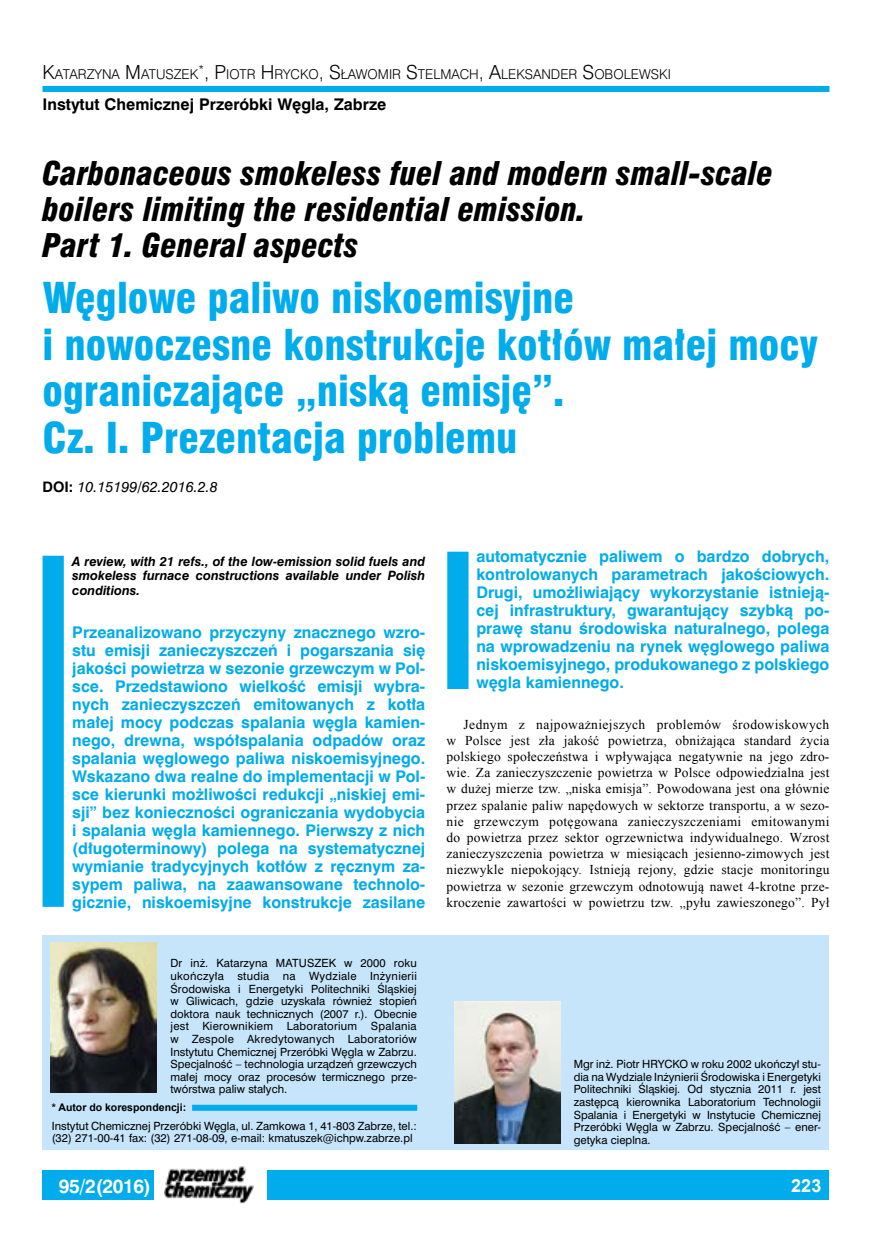
<style>
.page{position:relative;width:872px;height:1234px;background:#fff}
.page>*{position:absolute;margin:0;border:0;box-sizing:border-box;transform-origin:0 0}
.t1{font:39px/46.8px "Swis 721 Blk Cn PL";color:#00acec}
.t2{font:italic 30px/36px "Swis 721 Blk Cn PL";color:#000}
.t3{font:700 18px "Swis 721 PL";letter-spacing:-.02em;color:#fff}
.t4{font:700 18px "Arial";color:#fff}
.t5{font:700 15px/18px "Swis 721 PL";color:#00acec;text-align:justify}
.t6{font:700 15px "Swis 721 PL";color:#000}
.t7{font:13.5px/16.2px "Times New Roman";letter-spacing:.015em;color:#000;text-align:justify}
.t8{font:italic 13.5px "Swis 721 PL";color:#000}
.t9{font:12.6px "Swis 721 Lt PL";color:#000}
.t10{font:italic 700 12px/14.4px "Swis 721 PL";color:#000;text-align:justify}
.t11{font:10.5px/12.6px "Swis 721 PL";color:#000;text-align:justify}
.t12{font:10.5px "Swis 721 PL";letter-spacing:.025em;color:#000}
.t13{font:700 10.5px "Arial";color:#000}
.s1{font-size:18px}
.s2{font-weight:700;font-style:normal}
</style>
<div class="page">
<div style="left:43px;top:1169px;width:786px;height:30px;background:#00acec"></div>
<div style="left:154px;top:1165px;width:113px;height:39px;background:#fff"></div>
<img style="left:164px;top:1166px;width:89px;height:37px">
<div style="left:43px;top:86px;width:786px;height:6px;background:#00acec"></div>
<div style="left:43px;top:555px;width:21px;height:351px;background:#00acec"></div>
<div style="left:447px;top:551px;width:21px;height:137px;background:#00acec"></div>
<div style="left:43px;top:935px;width:786px;height:214px;background:#c6e5fa"></div>
<div style="left:192px;top:1104px;width:225px;height:6px;background:#00acec"></div>
<img style="left:50px;top:942px;width:107px;height:150px">
<img style="left:454px;top:1001px;width:106px;height:142px">
<p class="t9" style="left:43px;top:66px;width:630px"><span class="s1">K</span>ATARZYNA <span class="s1">M</span>ATUSZEK<sup>*</sup><span class="s1">, P</span>IOTR <span class="s1">H</span>RYCKO<span class="s1">, S</span>ŁAWOM IR <span class="s1">S</span>TELMACH <span class="s1">, A</span>LEKSANDER <span class="s1">S</span>OBOLEWSKI</p>
<p class="t6" style="left:43px;top:95px;width:345px">Instytut Chemicznej Przeróbki Węgla, Zabrze</p>
<p class="t2" style="left:43px;top:156px;width:732px">Carbonaceous smokeless fuel and modern small-scale boilers limiting the residential emission.<br>Part 1. General aspects</p>
<p class="t1" style="left:43px;top:274px;width:777px">Węglowe paliwo niskoemisyjne<br>i nowoczesne konstrukcje kotłów małej mocy ograniczające „niską emisję”.<br>Cz. I. Prezentacja problemu</p>
<p class="t8" style="left:43px;top:477px;width:177px"><span class="s2">DOI:</span> 10.15199/62.2016.2.8</p>
<p class="t10" style="left:72px;top:553px;width:354px">A review, with 21 refs., of the low-emission solid fuels and smokeless furnace constructions available under Polish conditions.</p>
<p class="t5" style="left:72px;top:622px;width:354px">Przeanalizowano przyczyny znacznego wzro&shy;stu emisji zanieczyszczeń i pogarszania się jakości powietrza w sezonie grzewczym w Pol&shy;sce. Przedstawiono wielkość emisji wybra&shy;nych zanieczyszczeń emitowanych z kotła małej mocy podczas spalania węgla kamien&shy;nego, drewna, współspalania odpadów oraz spalania węglowego paliwa niskoemisyjnego.<br>Wskazano dwa realne do implementacji w Pol&shy;sce kierunki możliwości redukcji „niskiej emi&shy;sji” bez konieczności ograniczania wydobycia i spalania węgla kamiennego. Pierwszy z nich (długoterminowy) polega na systematycznej wymianie tradycyjnych kotłów z ręcznym za&shy;sypem paliwa, na zaawansowane technolo&shy;gicznie, niskoemisyjne konstrukcje zasilane</p>
<p class="t11" style="left:170px;top:956px;width:248px">Dr inż. Katarzyna MATUSZEK w 2000 roku ukończyła</p>
<p class="t11" style="left:170px;top:969px;width:248px;text-indent:199px">Inżynierii Środowiska i Energetyki Politechniki Śląskiej w Gliwicach, gdzie uzyskała również stopień doktora nauk technicznych (2007 r.). Obecnie jest</p>
<p class="t11" style="left:237px;top:969px;width:33px">studia</p>
<p class="t11" style="left:283px;top:969px;width:14px">na</p>
<p class="t12" style="left:309px;top:968px;width:49px">Wydziale</p>
<p class="t11" style="left:170px;top:1019px;width:248px;text-indent:200px">Spalania w Zespole Akredytowanych Laboratoriów Instytutu Chemicznej Przeróbki Węgla w Zabrzu.<br>Specjalność – technologia urządzeń grzewczych małej mocy oraz procesów termicznego prze&shy;twórstwa paliw stałych.</p>
<p class="t13" style="left:52px;top:1100px;width:136px">* Autor do korespondencji:</p>
<p class="t12" style="left:202px;top:1019px;width:72px">Kierownikiem</p>
<p class="t12" style="left:287px;top:1019px;width:72px">Laboratorium</p>
<p class="t11" style="left:52px;top:1118px;width:366px">Instytut Chemicznej Przeróbki Węgla, ul. Zamkowa 1, 41-803 Zabrze, tel.: (32) 271-00-41 fax: (32) 271-08-09, e-mail: kmatuszek@ichpw.zabrze.pl</p>
<p class="t5" style="left:476px;top:547px;width:354px">automatycznie paliwem o bardzo dobrych, kontrolowanych parametrach jakościowych.<br>Drugi, umożliwiający wykorzystanie istnieją&shy;cej infrastruktury, gwarantujący szybką po&shy;prawę stanu środowiska naturalnego, polega na wprowadzeniu na rynek węglowego paliwa niskoemisyjnego, produkowanego z polskiego węgla kamiennego.</p>
<p class="t7" style="left:446px;top:715px;width:384px;text-indent:17px">Jednym z najpoważniejszych problemów środowiskowych w Polsce jest zła jakość powietrza, obniżająca standard życia polskiego społeczeństwa i wpływająca negatywnie na jego zdro&shy;wie. Za zanieczyszczenie powietrza w Polsce odpowiedzialna jest w dużej mierze tzw. „niska emisja”. Powodowana jest ona głównie przez spalanie paliw napędowych w sektorze transportu, a w sezo&shy;nie grzewczym potęgowana zanieczyszczeniami emitowanymi do powietrza przez sektor ogrzewnictwa indywidualnego. Wzrost zanieczyszczenia powietrza w miesiącach jesienno-zimowych jest niezwykle niepokojący. Istnieją rejony, gdzie stacje monitoringu powietrza w sezonie grzewczym odnotowują nawet 4-krotne prze&shy;kroczenie zawartości w powietrzu tzw. „pyłu zawieszonego”. Pył</p>
<p class="t11" style="left:574px;top:1057px;width:249px">Mgr inż. Piotr HRYCKO w roku 2002 ukończył stu&shy;dia na Wydziale Inżynierii Środowiska i Energetyki Politechniki Śląskiej. Od stycznia 2011 r. jest zastępcą kierownika Laboratorium Technologii Spalania i Energetyki w Instytucie Chemicznej Przeróbki Węgla w Zabrzu. Specjalność – ener&shy;getyka cieplna.</p>
<p class="t3" style="left:59px;top:1173px;width:93px">95/2(2016)</p>
<p class="t4" style="left:791px;top:1173px;width:32px">223</p>
</div>
